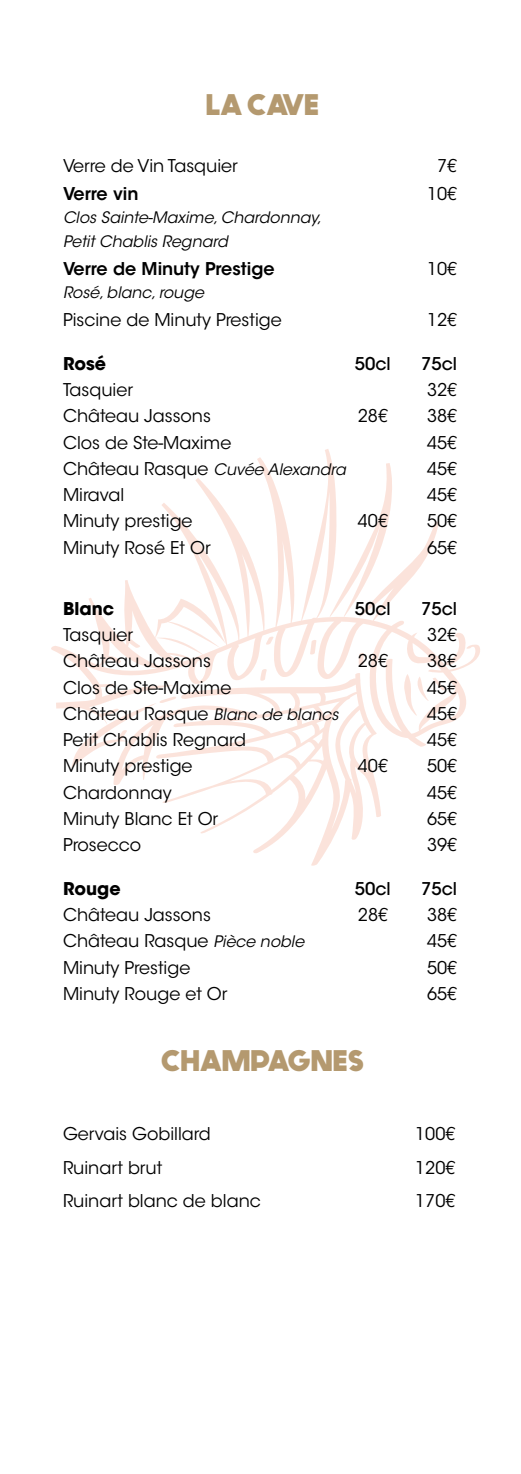
<style>
.page{position:relative;width:521px;height:1474px;background:#fff}
.page>*{position:absolute;margin:0;border:0;box-sizing:border-box;transform-origin:0 0}
.t1{font:700 29.75px "Generica";color:#b4996f}
.t2{font:17.5px "ITC Avant Garde Std";color:#000}
.t3{font:600 17.5px "ITC Avant Garde Std";color:#000}
.t4{font:500 17.5px "ITC Avant Garde Std";color:#000}
.t5{font:700 17.5px "ITC Avant Garde Std";color:#000}
.t6{font:italic 15.75px/24.5px "ITC Avant Garde Std";color:#000}
.s1{font-style:normal;font-size:17.5px}
.s2{font-style:italic;font-size:15.75px}
</style>
<div class="page">
<svg style="left:51px;top:449px;width:429px;height:416px"></svg>
<svg style="left:445px;top:632px;width:21px;height:33px"></svg>
<h1 class="t1" style="left:206px;top:87px;width:115px">LA CAVE</h1>
<p class="t2" style="left:63px;top:155px;width:176px">Verre de Vin Tasquier</p>
<p class="t2" style="left:437px;top:155px;width:21px">7€</p>
<p class="t3" style="left:63px;top:182px;width:77px">Verre vin</p>
<p class="t2" style="left:427px;top:183px;width:31px">10€</p>
<p class="t6" style="left:63px;top:205px;width:260px">Clos Sainte-Maxime, Chardonnay,<br>Petit Chablis Regnard</p>
<p class="t3" style="left:63px;top:258px;width:213px">Verre de Minuty Prestige</p>
<p class="t2" style="left:427px;top:258px;width:31px">10€</p>
<p class="t6" style="left:63px;top:280px;width:142px">Rosé, blanc, rouge</p>
<p class="t2" style="left:63px;top:309px;width:220px">Piscine de Minuty Prestige</p>
<p class="t2" style="left:427px;top:309px;width:31px">12€</p>
<p class="t5" style="left:63px;top:352px;width:45px">Rosé</p>
<p class="t4" style="left:355px;top:352px;width:37px">50cl</p>
<p class="t4" style="left:421px;top:352px;width:37px">75cl</p>
<p class="t2" style="left:63px;top:379px;width:72px">Tasquier</p>
<p class="t2" style="left:427px;top:379px;width:31px">32€</p>
<p class="t2" style="left:63px;top:405px;width:149px">Château Jassons</p>
<p class="t2" style="left:358px;top:405px;width:31px">28€</p>
<p class="t2" style="left:427px;top:405px;width:31px">38€</p>
<p class="t2" style="left:63px;top:431px;width:170px">Clos de Ste-Maxime</p>
<p class="t2" style="left:427px;top:431px;width:31px">45€</p>
<p class="t6" style="left:63px;top:457px;width:284px"><span class="s1">Château Rasque</span> Cuvée Alexandra</p>
<p class="t2" style="left:427px;top:458px;width:31px">45€</p>
<p class="t2" style="left:63px;top:484px;width:63px">Miraval</p>
<p class="t2" style="left:427px;top:484px;width:31px">45€</p>
<p class="t2" style="left:63px;top:510px;width:131px">Minuty prestige</p>
<p class="t2" style="left:358px;top:510px;width:31px">40€</p>
<p class="t2" style="left:427px;top:510px;width:31px">50€</p>
<p class="t2" style="left:63px;top:536px;width:149px">Minuty Rosé Et Or</p>
<p class="t2" style="left:427px;top:536px;width:31px">65€</p>
<p class="t5" style="left:63px;top:597px;width:53px">Blanc</p>
<p class="t4" style="left:355px;top:597px;width:37px">50cl</p>
<p class="t4" style="left:421px;top:597px;width:37px">75cl</p>
<p class="t2" style="left:63px;top:624px;width:72px">Tasquier</p>
<p class="t2" style="left:427px;top:624px;width:31px">32€</p>
<p class="t2" style="left:63px;top:650px;width:149px">Château Jassons</p>
<p class="t2" style="left:358px;top:650px;width:31px">28€</p>
<p class="t2" style="left:427px;top:650px;width:31px">38€</p>
<p class="t2" style="left:63px;top:676px;width:170px">Clos de Ste-Maxime</p>
<p class="t2" style="left:427px;top:676px;width:31px">45€</p>
<p class="t2" style="left:63px;top:703px;width:277px">Château Rasque <span class="s2">Blanc de blancs</span></p>
<p class="t2" style="left:427px;top:703px;width:31px">45€</p>
<p class="t2" style="left:63px;top:729px;width:185px">Petit Chablis Regnard</p>
<p class="t2" style="left:427px;top:729px;width:31px">45€</p>
<p class="t2" style="left:63px;top:755px;width:131px">Minuty prestige</p>
<p class="t2" style="left:358px;top:755px;width:31px">40€</p>
<p class="t2" style="left:427px;top:755px;width:31px">50€</p>
<p class="t2" style="left:63px;top:781px;width:110px">Chardonnay</p>
<p class="t2" style="left:427px;top:781px;width:31px">45€</p>
<p class="t2" style="left:63px;top:808px;width:157px">Minuty Blanc Et Or</p>
<p class="t2" style="left:427px;top:808px;width:31px">65€</p>
<p class="t2" style="left:63px;top:834px;width:80px">Prosecco</p>
<p class="t2" style="left:427px;top:834px;width:31px">39€</p>
<p class="t5" style="left:63px;top:877px;width:59px">Rouge</p>
<p class="t4" style="left:355px;top:877px;width:37px">50cl</p>
<p class="t4" style="left:421px;top:877px;width:37px">75cl</p>
<p class="t2" style="left:63px;top:904px;width:149px">Château Jassons</p>
<p class="t2" style="left:358px;top:904px;width:31px">28€</p>
<p class="t2" style="left:427px;top:904px;width:31px">38€</p>
<p class="t2" style="left:63px;top:930px;width:243px">Château Rasque <span class="s2">Pièce noble</span></p>
<p class="t2" style="left:427px;top:930px;width:31px">45€</p>
<p class="t2" style="left:63px;top:956px;width:129px">Minuty Prestige</p>
<p class="t2" style="left:427px;top:956px;width:31px">50€</p>
<p class="t2" style="left:63px;top:983px;width:166px">Minuty Rouge et Or</p>
<p class="t2" style="left:427px;top:983px;width:31px">65€</p>
<h1 class="t1" style="left:161px;top:1043px;width:205px">CHAMPAGNES</h1>
<p class="t2" style="left:63px;top:1123px;width:149px">Gervais Gobillard</p>
<p class="t2" style="left:415px;top:1123px;width:41px">100€</p>
<p class="t2" style="left:63px;top:1156px;width:101px">Ruinart brut</p>
<p class="t2" style="left:415px;top:1156px;width:41px">120€</p>
<p class="t2" style="left:63px;top:1189px;width:199px">Ruinart blanc de blanc</p>
<p class="t2" style="left:415px;top:1189px;width:41px">170€</p>
</div>
